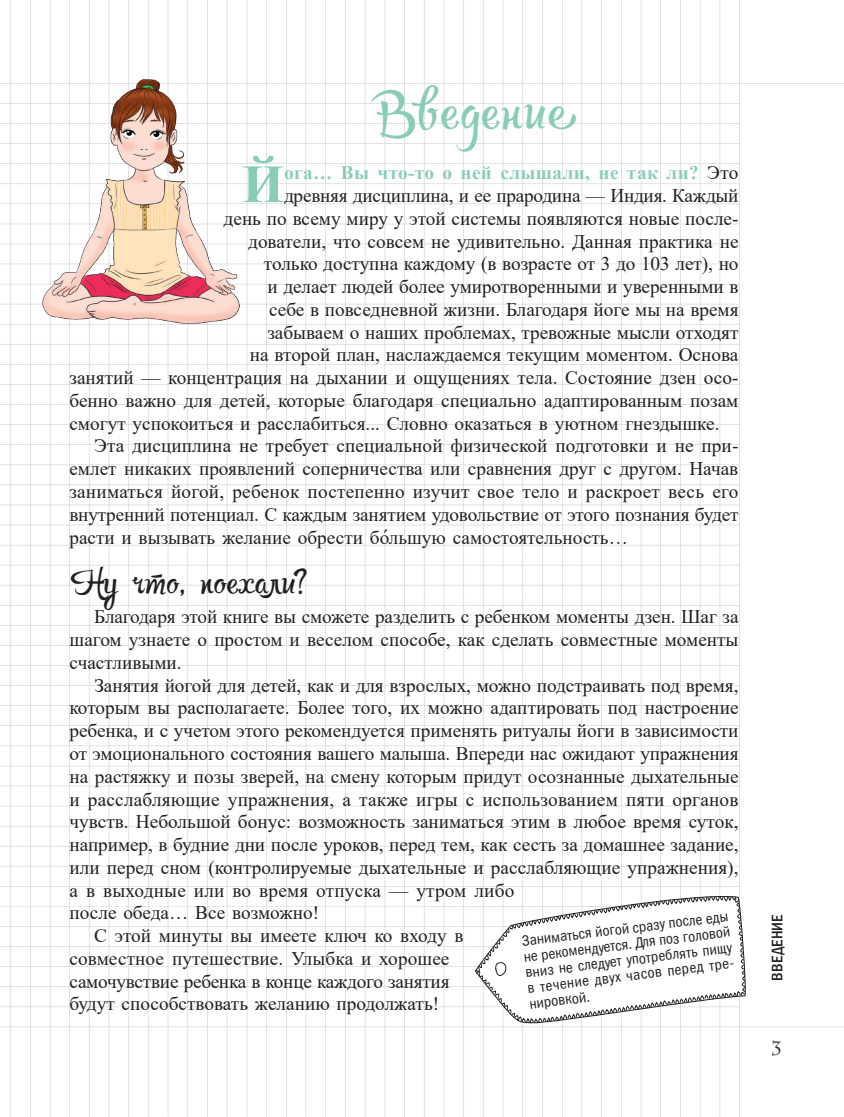
<style>
.page{position:relative;width:844px;height:1117px;background:#fff}
.page>*{position:absolute;margin:0;border:0;box-sizing:border-box;transform-origin:0 0}
.t1{font:700 53.55px "Times New Roman";color:#89ceb4}
.t2{font:43.75px "Rupster Script Free";letter-spacing:.03em;color:#89ceb4}
.t3{font:28px "Rupster Script Free";color:#231f20}
.t4{font:19.25px/22.8px "Times New Roman";color:#231f20;text-align:justify}
.t5{font:700 19.25px "Times New Roman";letter-spacing:.02em;color:#89ceb4}
.t6{font:19.25px "Barry Gothic C";color:#231f20}
.t7{font:500 condensed 15.75px "Franklin Gothic";letter-spacing:.01em;color:#231f20}
.t8{font:14.88px/15.8px "Franklin Gothic Book Cond C";color:#231f20}
.s1{font-weight:400;color:#231f20}
.s2{font-size:21px}
</style>
<div class="page">
<img style="left:0;top:0;width:843px;height:1116px">
<svg style="left:474px;top:891px;width:272px;height:137px"></svg>
<img style="left:12px;top:64px;width:271px;height:278px">
<h2 class="t2" style="left:372px;top:87px;width:196px">Введение</h2>
<h1 class="t1" style="left:242px;top:145px;width:43px">Й</h1>
<p class="t5" style="left:284px;top:159px;width:456px">ога… Вы что-то о ней слышали, не так ли? <span class="s1">Это</span></p>
<p class="t4" style="left:284px;top:183px;width:456px">древняя дисциплина, и ее прародина — Индия. Каждый</p>
<p class="t4" style="left:223px;top:206px;width:516px">день по всему миру у этой системы появляются новые после-</p>
<p class="t4" style="left:248px;top:229px;width:492px">дователи, что совсем не удивительно. Данная практика не</p>
<p class="t4" style="left:264px;top:252px;width:476px">только доступна каждому (в возрасте от 3 до 103 лет), но</p>
<p class="t4" style="left:267px;top:274px;width:472px">и делает людей более умиротворенными и уверенными в</p>
<p class="t4" style="left:269px;top:297px;width:470px">себе в повседневной жизни. Благодаря йоге мы на время</p>
<p class="t4" style="left:267px;top:320px;width:472px">забываем о наших проблемах, тревожные мысли отходят</p>
<p class="t4" style="left:250px;top:343px;width:490px">на второй план, наслаждаемся текущим моментом. Основа</p>
<p class="t4" style="left:69px;top:365px;width:670px">занятий — концентрация на дыхании и ощущениях тела. Состояние дзен осо-</p>
<p class="t4" style="left:69px;top:388px;width:670px">бенно важно для детей, которые благодаря специально адаптированным позам</p>
<p class="t4" style="left:69px;top:411px;width:651px">смогут успокоиться и расслабиться... Словно оказаться в уютном гнездышке.</p>
<p class="t4" style="left:94px;top:434px;width:645px">Эта дисциплина не требует специальной физической подготовки и не при-</p>
<p class="t4" style="left:69px;top:456px;width:670px">емлет никаких проявлений соперничества или сравнения друг с другом. Начав</p>
<p class="t4" style="left:69px;top:479px;width:670px">заниматься йогой, ребенок постепенно изучит свое тело и раскроет весь его</p>
<p class="t4" style="left:69px;top:502px;width:670px">внутренний потенциал. С каждым занятием удовольствие от этого познания будет</p>
<p class="t4" style="left:69px;top:525px;width:560px">расти и вызывать желание обрести бо<span class="s2">´</span>льшую самостоятельность…</p>
<h3 class="t3" style="left:69px;top:567px;width:238px">Ну что, поехали?</h3>
<p class="t4" style="left:69px;top:604px;width:670px;text-indent:25px">Благодаря этой книге вы сможете разделить с ребенком моменты дзен. Шаг за шагом узнаете о простом и веселом способе, как сделать совместные моменты счастливыми.</p>
<p class="t4" style="left:94px;top:673px;width:645px">Занятия йогой для детей, как и для взрослых, можно подстраивать под время,</p>
<p class="t4" style="left:69px;top:695px;width:670px">которым вы располагаете. Более того, их можно адаптировать под настроение</p>
<p class="t4" style="left:69px;top:718px;width:670px">ребенка, и с учетом этого рекомендуется применять ритуалы йоги в зависимости</p>
<p class="t4" style="left:69px;top:741px;width:670px">от эмоционального состояния вашего малыша. Впереди нас ожидают упражнения</p>
<p class="t4" style="left:70px;top:764px;width:670px">на растяжку и позы зверей, на смену которым придут осознанные дыхательные</p>
<p class="t4" style="left:69px;top:786px;width:670px">и расслабляющие упражнения, а также игры с использованием пяти органов</p>
<p class="t4" style="left:70px;top:809px;width:670px">чувств. Небольшой бонус: возможность заниматься этим в любое время суток,</p>
<p class="t4" style="left:69px;top:832px;width:670px">например, в будние дни после уроков, перед тем, как сесть за домашнее задание,</p>
<p class="t4" style="left:69px;top:855px;width:670px">или перед сном (контролируемые дыхательные и расслабляющие упражнения),</p>
<p class="t4" style="left:69px;top:878px;width:446px">а в выходные или во время отпуска — утром либо</p>
<p class="t4" style="left:69px;top:900px;width:251px">после обеда… Все возможно!</p>
<p class="t4" style="left:94px;top:923px;width:370px">С этой минуты вы имеете ключ ко входу в</p>
<p class="t4" style="left:69px;top:946px;width:381px">совместное путешествие. Улыбка и хорошее</p>
<p class="t4" style="left:69px;top:969px;width:381px">самочувствие ребенка в конце каждого занятия</p>
<p class="t4" style="left:69px;top:991px;width:371px">будут способствовать желанию продолжать!</p>
<p class="t8" style="left:520px;top:933px;width:212px;rotate:-7deg">Заниматься йогой сразу после еды не рекомендуется. Для поз головой вниз не следует употреблять пищу в течение двух часов перед тре&shy;нировкой.</p>
<p class="t7" style="left:766px;top:980px;width:68px;rotate:-90deg">Введение</p>
<p class="t6" style="left:770px;top:1036px;width:13px">3</p>
</div>
